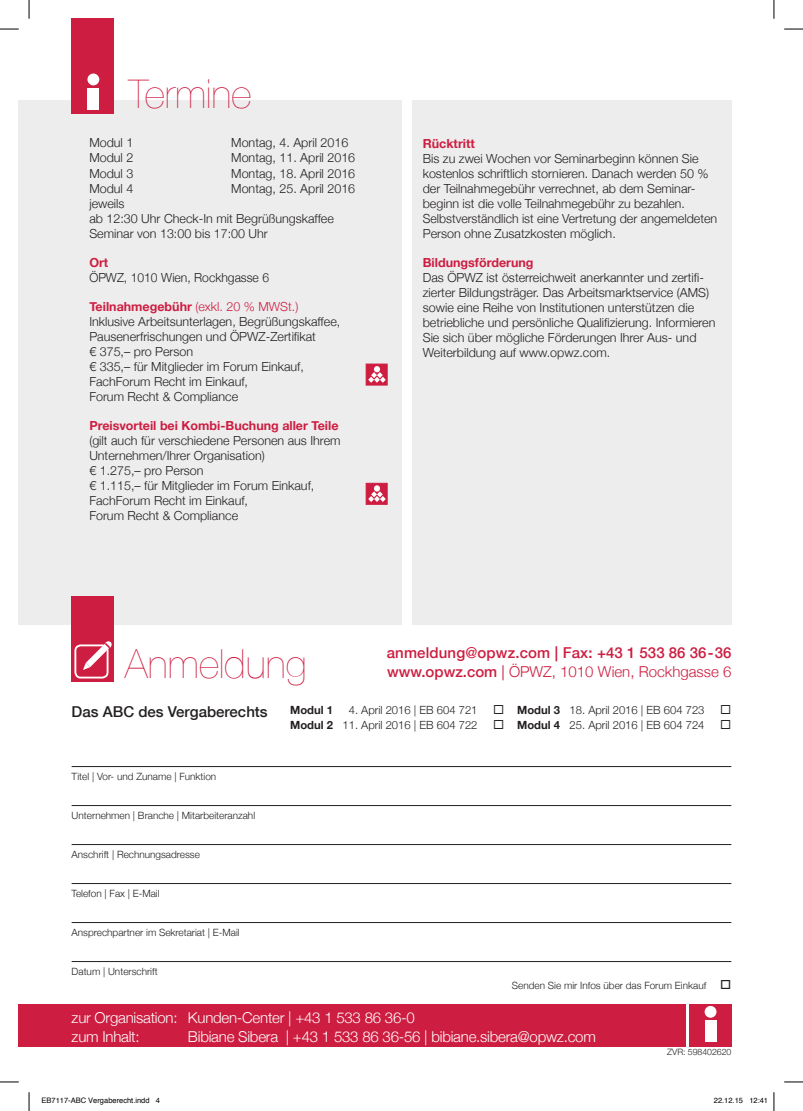
<style>
.page{position:relative;width:803px;height:1111px;background:#fff}
.page>*{position:absolute;margin:0;border:0;box-sizing:border-box;transform-origin:0 0}
.t1{font:200 40px "Helvetica Neue";color:#cd1d40}
.t2{font:300 15px/18.8px "Helvetica Neue";letter-spacing:-.015em;color:#fff}
.t3{font:300 15px "Helvetica Neue";color:#cd1d40}
.t4{font:500 15px "Helvetica Neue";letter-spacing:.01em;color:#cd1d40}
.t5{font:500 15px "Helvetica Neue";color:#231f20}
.t6{font:300 12.5px/15px "Helvetica Neue";color:#231f20}
.t7{font:700 12.5px "Helvetica Neue";color:#cd1d40}
.t8{font:300 11.25px "Helvetica Neue";color:#231f20}
.t9{font:700 11.25px "Helvetica Neue";color:#231f20}
.t10{font:300 10px "Helvetica Neue";color:#231f20}
.t11{font:300 8.75px "Helvetica Neue";letter-spacing:-.005em;color:#231f20}
.t12{font:7.5px "Helvetica";color:#000}
.s1{font-weight:700;color:#cd1d40}
.s2{color:#cd1d40}
.s3{font-weight:500}
.s4{font-weight:400}
.s5{font-weight:700}
</style>
<div class="page">
<div style="left:18px;top:100px;width:383px;height:524px;background:#ededee"></div>
<div style="left:18px;top:1003px;width:667px;height:43px;background:#cd1d40"></div>
<div style="left:688px;top:1003px;width:43px;height:43px;background:#cd1d40"></div>
<div style="left:704px;top:1020px;width:12px;height:21px;background:#fff"></div>
<div style="left:704px;top:1005px;width:12px;height:12px;background:#fff;border-radius:50%"></div>
<div style="left:72px;top:596px;width:42px;height:85px;background:#cd1d40"></div>
<div style="left:74px;top:644px;width:34px;height:34px;border:2px solid #fff;border-radius:5px"></div>
<svg style="left:83px;top:641px;width:29px;height:29px"></svg>
<hr style="left:72px;top:766px;width:659px;height:1px;background:#231f20">
<hr style="left:72px;top:805px;width:659px;height:1px;background:#231f20">
<hr style="left:72px;top:844px;width:659px;height:1px;background:#231f20">
<hr style="left:72px;top:883px;width:659px;height:1px;background:#231f20">
<hr style="left:72px;top:922px;width:659px;height:1px;background:#231f20">
<hr style="left:72px;top:961px;width:659px;height:1px;background:#231f20">
<div style="left:72px;top:18px;width:42px;height:96px;background:#cd1d40"></div>
<div style="left:87px;top:88px;width:12px;height:22px;background:#fff"></div>
<div style="left:87px;top:73px;width:12px;height:12px;background:#fff;border-radius:50%"></div>
<div style="left:412px;top:100px;width:319px;height:524px;background:#ededee"></div>
<div style="left:366px;top:364px;width:21px;height:21px;background:#cd1d40"></div>
<svg style="left:368px;top:366px;width:17px;height:17px"></svg>
<div style="left:366px;top:483px;width:21px;height:21px;background:#cd1d40;border:1px solid #cd1d40"></div>
<svg style="left:368px;top:485px;width:17px;height:17px"></svg>
<svg style="left:0;top:28px;width:19px;height:2px"></svg>
<svg style="left:784px;top:28px;width:18px;height:2px"></svg>
<svg style="left:0;top:1081px;width:19px;height:1px"></svg>
<svg style="left:784px;top:1081px;width:18px;height:1px"></svg>
<svg style="left:28px;top:0;width:2px;height:19px"></svg>
<svg style="left:28px;top:1092px;width:2px;height:18px"></svg>
<svg style="left:773px;top:0;width:1px;height:19px"></svg>
<svg style="left:773px;top:1092px;width:1px;height:18px"></svg>
<h1 class="t1" style="left:128px;top:71px;width:125px">Termine</h1>
<p class="t6" style="left:89px;top:135px;width:45px">Modul 1</p>
<p class="t6" style="left:231px;top:135px;width:118px">Montag, 4. April 2016</p>
<p class="t6" style="left:89px;top:150px;width:45px">Modul 2</p>
<p class="t6" style="left:231px;top:150px;width:125px">Montag, 11. April 2016</p>
<p class="t6" style="left:89px;top:165px;width:45px">Modul 3</p>
<p class="t6" style="left:231px;top:165px;width:125px">Montag, 18. April 2016</p>
<p class="t6" style="left:89px;top:180px;width:45px">Modul 4</p>
<p class="t6" style="left:231px;top:180px;width:125px">Montag, 25. April 2016</p>
<p class="t6" style="left:89px;top:195px;width:246px">jeweils<br>ab 12:30 Uhr Check-In mit Begrüßungskaffee<br>Seminar von 13:00 bis 17:00 Uhr</p>
<p class="t7" style="left:89px;top:254px;width:20px">Ort</p>
<p class="t6" style="left:89px;top:269px;width:181px">ÖPWZ, 1010 Wien, Rockhgasse 6</p>
<p class="t6" style="left:89px;top:299px;width:252px"><span class="s1">Teilnahmegebühr</span> <span class="s2">(exkl. 20 % MWSt.)<br></span>Inklusive Arbeitsunterlagen, Begrüßungskaffee, Pausenerfrischungen und ÖPWZ-Zertifikat<br>€ 375,– pro Person<br>€ 335,– für Mitglieder im Forum Einkauf, FachForum Recht im Einkauf,<br>Forum Recht &amp; Compliance</p>
<p class="t7" style="left:89px;top:418px;width:250px">Preisvorteil bei Kombi-Buchung aller Teile</p>
<p class="t6" style="left:89px;top:433px;width:252px">(gilt auch für verschiedene Personen aus Ihrem Unternehmen/Ihrer Organisation)<br>€ 1.275,– pro Person<br>€ 1.115,– für Mitglieder im Forum Einkauf, FachForum Recht im Einkauf,<br>Forum Recht &amp; Compliance</p>
<p class="t7" style="left:422px;top:135px;width:54px">Rücktritt</p>
<p class="t6" style="left:422px;top:150px;width:296px">Bis zu zwei Wochen vor Seminarbeginn können Sie kostenlos schriftlich stornieren. Danach werden 50 % der Teilnahmegebühr verrechnet, ab dem Seminar&shy;beginn ist die volle Teilnahmegebühr zu bezahlen.<br>Selbstverständlich ist eine Vertretung der angemeldeten Person ohne Zusatzkosten möglich.</p>
<p class="t7" style="left:422px;top:255px;width:112px">Bildungsförderung</p>
<p class="t6" style="left:422px;top:269px;width:294px">Das ÖPWZ ist österreichweit anerkannter und zertifi&shy;zierter Bildungsträger. Das Arbeitsmarktservice (AMS) sowie eine Reihe von Institutionen unterstützen die betriebliche und persönliche Qualifizierung. Informieren Sie sich über mögliche Förderungen Ihrer Aus- und Weiterbildung auf www.opwz.com.</p>
<h1 class="t1" style="left:125px;top:641px;width:183px">Anmeldung</h1>
<p class="t4" style="left:386px;top:643px;width:346px">anmeldung@opwz.com | Fax: +43 1 533 86 36-36</p>
<p class="t3" style="left:387px;top:662px;width:345px"><span class="s3">www.opwz.com</span> <span class="s4">|</span> ÖPWZ, 1010 Wien, Rockhgasse 6</p>
<p class="t5" style="left:72px;top:702px;width:197px">Das ABC des Vergaberechts</p>
<p class="t8" style="left:517px;top:702px;width:189px"><span class="s5">Modul 3</span> 18. April 2016 | EB 604 723</p>
<p class="t8" style="left:517px;top:717px;width:189px"><span class="s5">Modul 4</span> 25. April 2016 | EB 604 724</p>
<p class="t9" style="left:290px;top:702px;width:44px">Modul 1</p>
<p class="t8" style="left:348px;top:702px;width:130px">4. April 2016 | EB 604 721</p>
<p class="t8" style="left:290px;top:717px;width:189px"><span class="s5">Modul 2</span> 11. April 2016 | EB 604 722</p>
<p class="t10" style="left:72px;top:770px;width:146px">Titel | Vor- und Zuname | Funktion</p>
<p class="t10" style="left:72px;top:809px;width:185px">Unternehmen | Branche | Mitarbeiteranzahl</p>
<p class="t10" style="left:72px;top:848px;width:130px">Anschrift | Rechnungsadresse</p>
<p class="t10" style="left:72px;top:887px;width:89px">Telefon | Fax | E-Mail</p>
<p class="t10" style="left:72px;top:926px;width:170px">Ansprechpartner im Sekretariat | E-Mail</p>
<p class="t10" style="left:72px;top:965px;width:87px">Datum | Unterschrift</p>
<p class="t10" style="left:511px;top:979px;width:221px">Senden Sie mir Infos über das Forum Einkauf □</p>
<p class="t2" style="left:72px;top:1008px;width:344px">zur Organisation: Kunden-Center | +43 1 533 86 36-0 zum Inhalt:</p>
<p class="t2" style="left:188px;top:1026px;width:409px">Bibiane Sibera | +43 1 533 86 36-56 | bibiane.sibera@opwz.com</p>
<p class="t11" style="left:667px;top:1046px;width:66px">ZVR: 598402620</p>
<p class="t12" style="left:42px;top:1094px;width:120px">EB7117-ABC Vergaberecht.indd 4</p>
<p class="t12" style="left:713px;top:1094px;width:56px">22.12.15 12:41</p>
</div>
